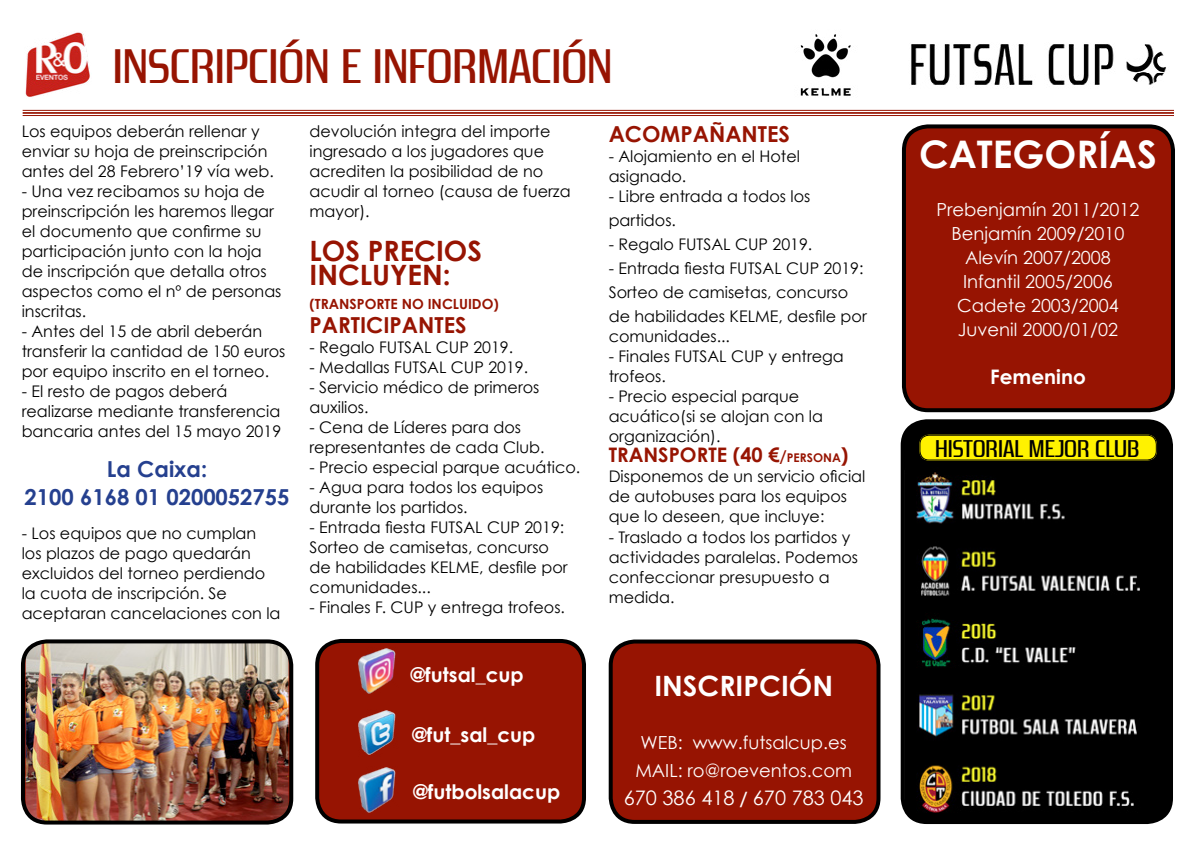
<style>
.page{position:relative;width:1191px;height:851px;background:#fff}
.page>*{position:absolute;margin:0;border:0;box-sizing:border-box;transform-origin:0 0}
.t1{font:48px "Zrnic Rg";color:#971402}
.t2{font:700 38px "Century Gothic";color:#fff}
.t3{font:700 28px/24px "Century Gothic";color:#971402}
.t4{font:700 28px "Century Gothic";color:#fff}
.t5{font:24px "Zrnic Rg";color:#000}
.t6{font:700 22px/28px "Century Gothic";color:#25408f;text-align:center}
.t7{font:700 22px "Century Gothic";color:#971402}
.t8{font:700 20px "Century Gothic";color:#fff}
.t9{font:20px "Century Gothic";color:#fff}
.t10{font:700 20px "Century Gothic";color:#971402}
.t11{font:18px/24px "Century Gothic";color:#fff}
.t12{font:16px/20px "Century Gothic";color:#000}
.t13{font:700 14px "Century Gothic";color:#971402}
.t14{font:700 12px "Century Gothic";color:#971402}
.s1{font-size:20px}
.s2{font-size:16px}
.s3{font-weight:700;font-size:18px}
</style>
<div class="page">
<div style="left:610px;top:641px;width:268px;height:180px;background:#971402;border-radius:24px"></div>
<div style="left:608px;top:639px;width:272px;height:184px;border:4px solid #000;border-radius:24px"></div>
<img style="left:26px;top:642px;width:262px;height:180px">
<div style="left:21px;top:639px;width:272px;height:185px;border:4px solid #000;border-radius:24px"></div>
<div style="left:902px;top:421px;width:269px;height:400px;background:#000;border-radius:24px"></div>
<img style="left:905px;top:456px;width:251px;height:365px">
<div style="left:900px;top:419px;width:273px;height:404px;border:4px solid #000;border-radius:24px"></div>
<div style="left:904px;top:126px;width:269px;height:284px;background:#971402;border-radius:24px"></div>
<div style="left:902px;top:124px;width:273px;height:288px;border:4px solid #000;border-radius:24px"></div>
<hr style="left:23px;top:110px;width:1151px;height:1px;background:#971402">
<hr style="left:23px;top:112px;width:1151px;height:2px;background:#971402">
<hr style="left:23px;top:115px;width:1151px;height:1px;background:#971402">
<img style="left:25px;top:32px;width:65px;height:65px">
<div style="left:317px;top:641px;width:267px;height:180px;background:#971402;border-radius:24px"></div>
<div style="left:315px;top:639px;width:271px;height:184px;border:4px solid #000;border-radius:24px"></div>
<img style="left:358px;top:648px;width:38px;height:46px">
<img style="left:358px;top:710px;width:38px;height:45px">
<img style="left:358px;top:767px;width:38px;height:46px">
<img style="left:911px;top:44px;width:255px;height:41px">
<img style="left:800px;top:34px;width:51px;height:62px">
<div style="left:919px;top:434px;width:238px;height:27px;background:#fff200;border-radius:10px"></div>
<div style="left:918px;top:433px;width:240px;height:29px;border:1px solid #000;border-radius:10px"></div>
<div style="left:919px;top:435px;width:237px;height:25px;border:1px solid #000;border-radius:9px"></div>
<h1 class="t1" style="left:113px;top:38px;width:496px">INSCRIPCIÓN E INFORMACIÓN</h1>
<h3 class="t7" style="left:608px;top:120px;width:183px">ACOMPAÑANTES</h3>
<p class="t12" style="left:608px;top:146px;width:193px">- Alojamiento en el Hotel asignado.</p>
<p class="t12" style="left:608px;top:184px;width:203px;line-height:24px">- Libre entrada a todos los partidos.</p>
<p class="t12" style="left:608px;top:234px;width:205px">- Regalo FUTSAL CUP 2019.</p>
<p class="t12" style="left:608px;top:256px;width:260px;line-height:24px">- Entrada fiesta FUTSAL Cup 2019:<br>Sorteo de camisetas, concurso de habilidades KELME, desfile por</p>
<p class="t12" style="left:608px;top:326px;width:123px">comunidades...</p>
<p class="t12" style="left:608px;top:346px;width:237px">- Finales FUTSAL CUP y entrega trofeos.</p>
<p class="t12" style="left:608px;top:386px;width:216px">- Precio especial parque acuático(si se alojan con la organización).</p>
<p class="t10" style="left:608px;top:442px;width:22px">Transporte</p>
<p class="t14" style="left:732px;top:450px;width:63px"><span class="s1">(40 €</span><span class="s2">/</span>persona</p>
<p class="t10" style="left:841px;top:442px;width:9px">)</p>
<p class="t12" style="left:608px;top:466px;width:258px">Disponemos de un servicio oficial de autobuses para los equipos que lo deseen, que incluye:</p>
<p class="t12" style="left:608px;top:526px;width:251px">- Traslado a todos los partidos y actividades paralelas. Podemos confeccionar presupuesto a medida.</p>
<p class="t12" style="left:22px;top:121px;width:253px">Los equipos deberán rellenar y enviar su hoja de preinscripción antes del 28 Febrero’19 vía web.</p>
<p class="t12" style="left:22px;top:181px;width:261px">- Una vez recibamos su hoja de preinscripción les haremos llegar el documento que confirme su participación junto con la hoja de inscripción que detalla otros aspectos como el nº de personas inscritas.</p>
<p class="t12" style="left:22px;top:321px;width:265px">- Antes del 15 de abril deberán transferir la cantidad de 150 euros por equipo inscrito en el torneo.</p>
<p class="t12" style="left:22px;top:381px;width:261px">- El resto de pagos deberá realizarse mediante transferencia bancaria antes del 15 mayo 2019</p>
<h3 class="t6" style="left:25px;top:454px;width:266px">La Caixa:<br>2100 6168 01 0200052755</h3>
<p class="t12" style="left:22px;top:523px;width:260px">- Los equipos que no cumplan<br>los plazos de pago quedarán excluidos del torneo perdiendo la cuota de inscripción. Se aceptaran cancelaciones con la</p>
<p class="t12" style="left:309px;top:121px;width:263px">devolución integra del importe ingresado a los jugadores que acrediten la posibilidad de no acudir al torneo (causa de fuerza mayor).</p>
<h3 class="t3" style="left:309px;top:238px;width:76px">Los precios inclu</h3>
<h3 class="t3" style="left:390px;top:262px;width:62px">yen:</h3>
<p class="t13" style="left:309px;top:295px;width:191px">(TRANSPORTE NO INCLUIDO)</p>
<h3 class="t7" style="left:309px;top:311px;width:159px">PARTICIPANTES</h3>
<p class="t12" style="left:309px;top:337px;width:205px">- Regalo FUTSAL CUP 2019.</p>
<p class="t12" style="left:309px;top:357px;width:220px">- Medallas FUTSAL CUP 2019.</p>
<p class="t12" style="left:309px;top:377px;width:231px">- Servicio médico de primeros auxilios.</p>
<p class="t12" style="left:309px;top:417px;width:236px">- Cena de Líderes para dos representantes de cada Club.</p>
<p class="t12" style="left:309px;top:457px;width:272px">- Precio especial parque acuático.</p>
<p class="t12" style="left:309px;top:477px;width:235px">- Agua para todos los equipos durante los partidos.</p>
<p class="t12" style="left:309px;top:517px;width:260px">- Entrada fiesta FUTSAL Cup 2019:<br>Sorteo de camisetas, concurso de habilidades KELME, desfile por comunidades...</p>
<p class="t12" style="left:309px;top:597px;width:257px">- Finales F. CUP y entrega trofeos.</p>
<p class="t8" style="left:410px;top:662px;width:115px">@futsal_cup</p>
<p class="t8" style="left:412px;top:722px;width:125px">@fut_sal_cup</p>
<p class="t8" style="left:413px;top:778px;width:149px">@futbolsalacup</p>
<h3 class="t4" style="left:654px;top:668px;width:180px">INSCRIPCIÓN</h3>
<p class="t11" style="left:635px;top:727px;width:218px;line-height:28px">WEB: www.futsalcup.es<br>MAIL: ro@roeventos.com</p>
<p class="t9" style="left:624px;top:785px;width:241px">670 386 418 <span class="s3">/</span> 670 783 043</p>
<h2 class="t2" style="left:919px;top:130px;width:239px">CATEGORÍAS</h2>
<p class="t11" style="left:936px;top:197px;width:204px;text-align:center">Prebenjamín 2011/2012<br>Benjamín 2009/2010<br>Alevín 2007/2008<br>Infantil 2005/2006<br>Cadete 2003/2004<br>Juvenil 2000/01/02</p>
<p class="t8" style="left:990px;top:364px;width:97px">Femenino</p>
<h3 class="t5" style="left:935px;top:434px;width:205px">HISTORIAL MEJOR CLUB</h3>
</div>
